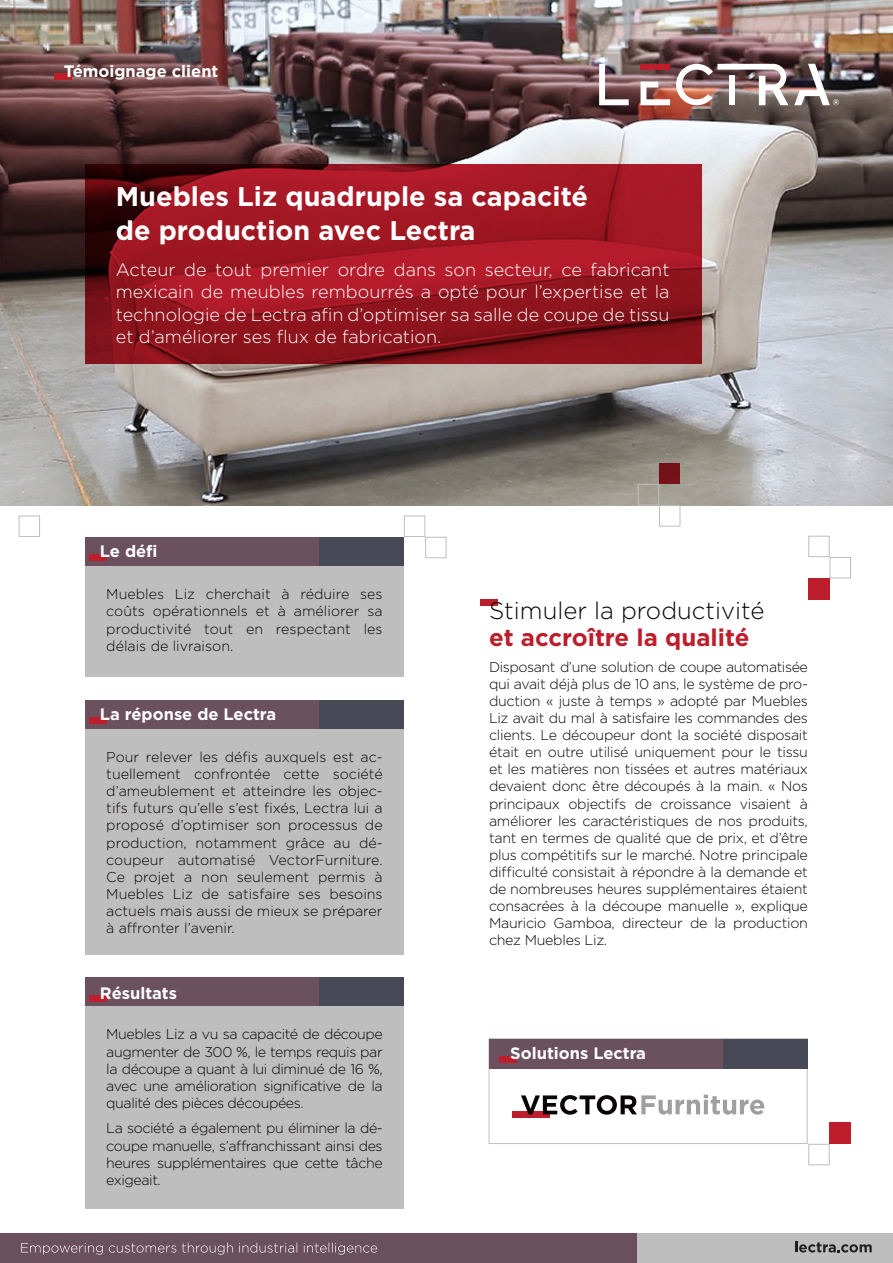
<style>
.page{position:relative;width:893px;height:1263px;background:#fff}
.page>*{position:absolute;margin:0;border:0;box-sizing:border-box;transform-origin:0 0}
.t1{font:700 27px/34.5px "Gotham";color:#fff}
.t2{font:300 24px "Gotham";color:#080302}
.t3{font:700 24px "Gotham";color:#be1d2c}
.t4{font:300 18px/22.5px "Gotham";color:#fff;text-align:justify}
.t5{font:700 16.5px "Gotham";color:#fff}
.t6{font:300 14.25px/17.1px "Gotham";letter-spacing:-.02em;color:#080302;text-align:justify}
</style>
<div class="page">
<div style="left:85px;top:700px;width:319px;height:29px;background:#474957"></div>
<div style="left:85px;top:700px;width:234px;height:29px;background:#6b515e"></div>
<div style="left:90px;top:717px;width:17px;height:6px;background:#be1d2c"></div>
<div style="left:85px;top:729px;width:319px;height:225px;background:#bfbebe"></div>
<img style="left:0;top:0;width:893px;height:505px">
<div style="left:0;top:1233px;width:893px;height:30px;background:#6b515e"></div>
<div style="left:638px;top:1233px;width:255px;height:30px;background:#bfbebe"></div>
<svg style="left:795px;top:1241px;width:77px;height:11px"></svg>
<div style="left:54px;top:74px;width:17px;height:6px;background:#be1d2c"></div>
<svg style="left:85px;top:164px;width:617px;height:200px"></svg>
<div style="left:19px;top:516px;width:21px;height:21px;border:1px solid #bfbebe"></div>
<div style="left:404px;top:516px;width:21px;height:21px;border:1px solid #bfbebe"></div>
<div style="left:425px;top:537px;width:21px;height:21px;border:1px solid #bfbebe"></div>
<div style="left:638px;top:484px;width:21px;height:21px;border:1px solid #bfbebe"></div>
<div style="left:659px;top:463px;width:21px;height:21px;background:#741118"></div>
<div style="left:659px;top:505px;width:21px;height:21px;border:1px solid #bfbebe"></div>
<div style="left:85px;top:537px;width:319px;height:30px;background:#474957"></div>
<div style="left:85px;top:537px;width:234px;height:30px;background:#6b515e"></div>
<div style="left:90px;top:554px;width:17px;height:6px;background:#be1d2c"></div>
<div style="left:85px;top:567px;width:319px;height:110px;background:#bfbebe"></div>
<div style="left:808px;top:1144px;width:22px;height:21px;border:1px solid #bfbebe"></div>
<div style="left:830px;top:1123px;width:21px;height:21px;background:#be1d2c"></div>
<div style="left:489px;top:1038px;width:318px;height:106px;border:1px solid #bfbebe"></div>
<div style="left:489px;top:1039px;width:318px;height:29px;background:#474957"></div>
<div style="left:489px;top:1039px;width:233px;height:29px;background:#6b515e"></div>
<div style="left:500px;top:1056px;width:17px;height:6px;background:#be1d2c"></div>
<div style="left:512px;top:1111px;width:37px;height:6px;background:#be1d2c"></div>
<svg style="left:521px;top:1094px;width:243px;height:21px"></svg>
<svg style="left:599px;top:64px;width:30px;height:41px"></svg>
<svg style="left:640px;top:82px;width:30px;height:23px"></svg>
<div style="left:640px;top:64px;width:30px;height:6px;background:#be1d2c"></div>
<img style="left:676px;top:64px;width:112px;height:41px">
<svg style="left:794px;top:64px;width:45px;height:41px"></svg>
<div style="left:85px;top:977px;width:319px;height:30px;background:#474957"></div>
<div style="left:85px;top:977px;width:234px;height:30px;background:#6b515e"></div>
<div style="left:90px;top:995px;width:17px;height:7px;background:#be1d2c"></div>
<div style="left:85px;top:1007px;width:319px;height:202px;background:#bfbebe"></div>
<div style="left:808px;top:536px;width:22px;height:21px;border:1px solid #bfbebe"></div>
<div style="left:830px;top:557px;width:21px;height:21px;border:1px solid #bfbebe"></div>
<div style="left:808px;top:578px;width:22px;height:22px;background:#be1d2c"></div>
<svg style="left:21px;top:1242px;width:356px;height:13px"></svg>
<div style="left:480px;top:600px;width:17px;height:6px;background:#be1d2c"></div>
<p class="t5" style="left:64px;top:60px;width:156px">Témoignage client</p>
<h1 class="t1" style="left:116px;top:179px;width:474px">Muebles Liz quadruple sa capacité de production avec Lectra</h1>
<p class="t4" style="left:116px;top:257px;width:555px">Acteur de tout premier ordre dans son secteur, ce fabricant mexicain de meubles rembourrés a opté pour l’expertise et la technologie de Lectra afin d’optimiser sa salle de coupe de tissu et d’améliorer ses flux de fabrication.</p>
<p class="t5" style="left:100px;top:540px;width:59px">Le défi</p>
<p class="t6" style="left:106px;top:585px;width:278px">Muebles Liz cherchait à réduire ses coûts opérationnels et à améliorer sa productivité tout en respectant les délais de livraison.</p>
<p class="t5" style="left:100px;top:703px;width:178px">La réponse de Lectra</p>
<p class="t6" style="left:106px;top:748px;width:278px">Pour relever les défis auxquels est ac&shy;tuellement confrontée cette société d’ameublement et atteindre les objec&shy;tifs futurs qu’elle s’est fixés, Lectra lui a proposé d’optimiser son processus de production, notamment grâce au dé&shy;coupeur automatisé VectorFurniture.<br>Ce projet a non seulement permis à Muebles Liz de satisfaire ses besoins actuels mais aussi de mieux se préparer à affronter l’avenir.</p>
<p class="t5" style="left:100px;top:982px;width:79px">Résultats</p>
<p class="t6" style="left:106px;top:1025px;width:278px">Muebles Liz a vu sa capacité de découpe augmenter de 300 %, le temps requis par la découpe a quant à lui diminué de 16 %, avec une amélioration significative de la qualité des pièces découpées.</p>
<p class="t6" style="left:106px;top:1119px;width:278px">La société a également pu éliminer la dé&shy;coupe manuelle, s’affranchissant ainsi des heures supplémentaires que cette tâche exigeait.</p>
<h2 class="t2" style="left:489px;top:595px;width:277px">Stimuler la productivité</h2>
<h2 class="t3" style="left:489px;top:622px;width:262px">et accroître la qualité</h2>
<p class="t6" style="left:489px;top:658px;width:320px">Disposant d’une solution de coupe automatisée qui avait déjà plus de 10 ans, le système de pro&shy;duction « juste à temps » adopté par Muebles Liz avait du mal à satisfaire les commandes des clients. Le découpeur dont la société disposait était en outre utilisé uniquement pour le tissu et les matières non tissées et autres matériaux devaient donc être découpés à la main. « Nos principaux objectifs de croissance visaient à améliorer les caractéristiques de nos produits, tant en termes de qualité que de prix, et d’être plus compétitifs sur le marché. Notre principale difficulté consistait à répondre à la demande et de nombreuses heures supplémentaires étaient consacrées à la découpe manuelle », explique Mauricio Gamboa, directeur de la production chez Muebles Liz.</p>
<p class="t5" style="left:510px;top:1042px;width:137px">Solutions Lectra</p>
</div>
